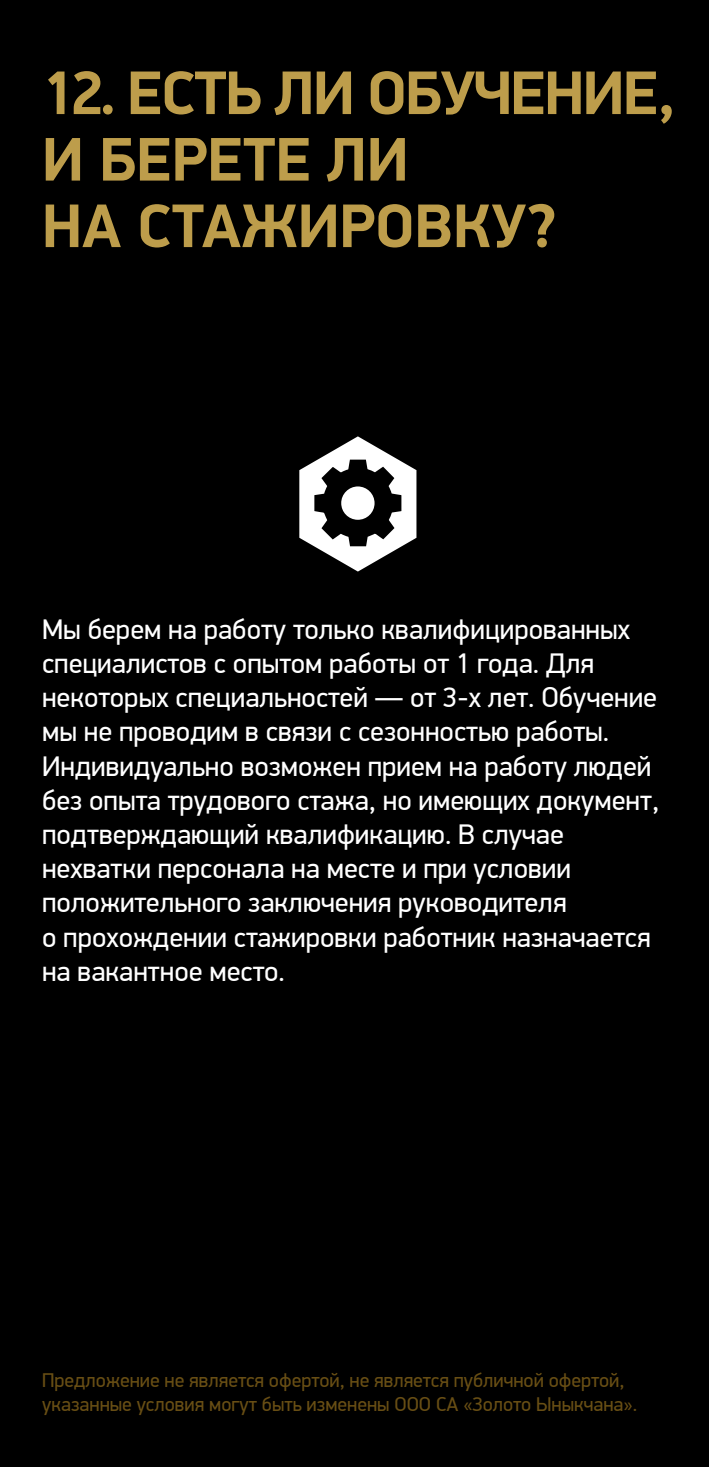
<style>
.page{position:relative;width:709px;height:1467px;background:#000}
.page>*{position:absolute;margin:0;border:0;box-sizing:border-box;transform-origin:0 0}
.t1{font:700 61.75px/66.5px "PF Din Display Pro";color:#bd9d4b}
.t2{font:28.5px/34.2px "PF Din Display Pro";color:#fff}
.t3{font:20px/24px "PF Din Display Pro";color:#684e14}
</style>
<div class="page">
<svg style="left:299px;top:436px;width:117px;height:136px"></svg>
<h1 class="t1" style="left:42px;top:61px;width:634px">12. ЕСТЬ ЛИ ОБУЧЕНИЕ,<br>И БЕРЕТЕ ЛИ<br>НА СТАЖИРОВКУ?</h1>
<p class="t2" style="left:42px;top:612px;width:618px">Мы берем на работу только квалифицированных специалистов с опытом работы от 1 года. Для некоторых специальностей — от 3-х лет. Обучение мы не проводим в связи с сезонностью работы.<br>Индивидуально возможен прием на работу людей без опыта трудового стажа, но имеющих документ, подтверждающий квалификацию. В случае нехватки персонала на месте и при условии положительного заключения руководителя<br>о прохождении стажировки работник назначается на вакантное место.</p>
<p class="t3" style="left:42px;top:1368px;width:596px">Предложение не является офертой, не является публичной офертой, указанные условия могут быть изменены ООО СА «Золото Ыныкчана».</p>
</div>
